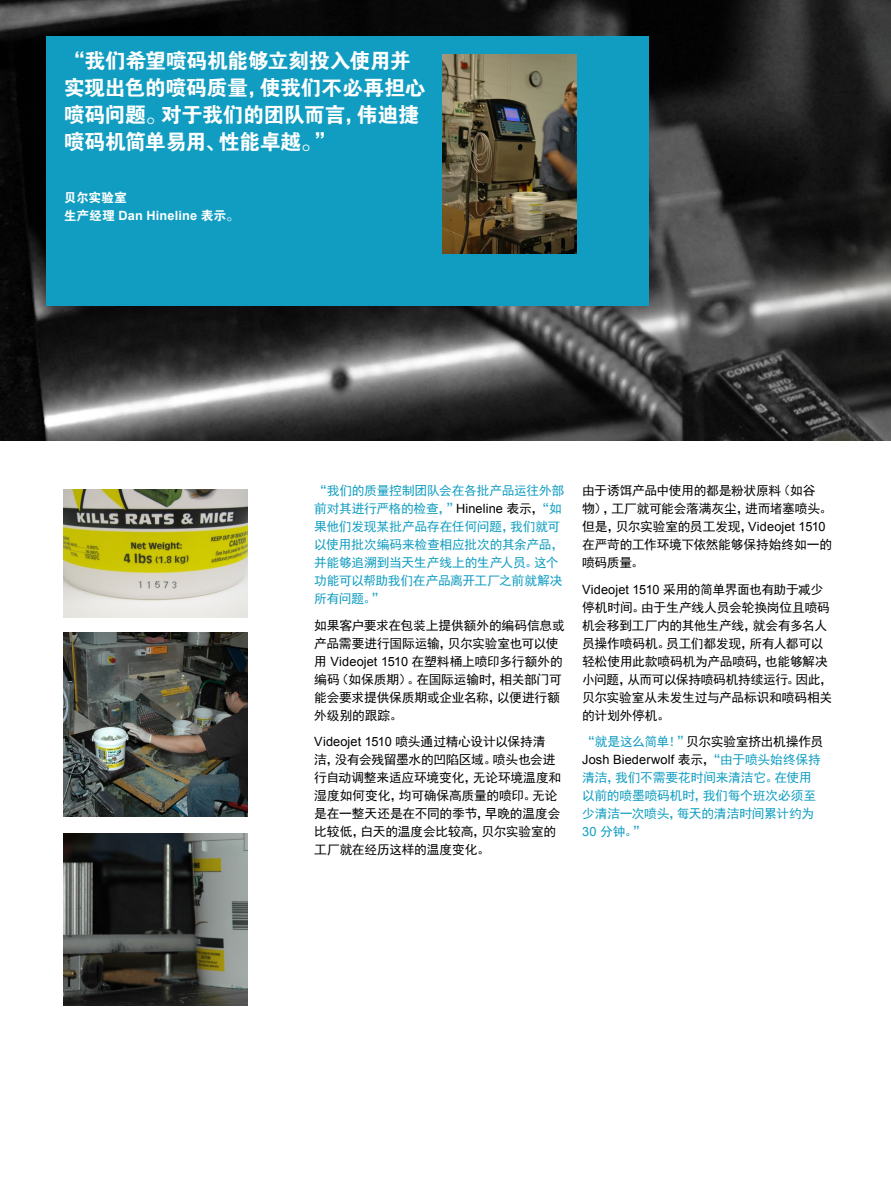
<style>
.page{position:relative;width:891px;height:1188px;background:#fff}
.page>*{position:absolute;margin:0;border:0;box-sizing:border-box;transform-origin:0 0}
.t1{font:21px/27px "FZDHTJW GB1 0";letter-spacing:-.025em;color:#fff}
.t2{font:12.75px/18px "Sim Hei";letter-spacing:-.02em;color:#000}
.t3{font:12.75px/18px "Sim Hei";letter-spacing:-.02em;color:#109dc1}
.t4{font:12.75px "Arial";letter-spacing:.01em;color:#000}
.t5{font:700 12.75px "Arial";letter-spacing:.015em;color:#fff}
.t6{font:12.75px "FZDHTJW GB1 0";letter-spacing:-.01em;color:#fff}
.s1{font-family:"FZDHTJW GB1 0";font-weight:400}
.s2{font-family:"Arial";color:#000}
.s3{color:#000}
.s4{font-family:"Arial"}
.s5{font-family:"Sim Hei"}
.s6{color:#109dc1}
.s7{font-family:"Sim Hei";color:#109dc1}
</style>
<div class="page">
<img style="left:0;top:0;width:891px;height:441px">
<div style="left:46px;top:36px;width:603px;height:270px;background:#109dc1"></div>
<img style="left:443px;top:54px;width:134px;height:199px">
<img style="left:64px;top:633px;width:183px;height:183px">
<img style="left:64px;top:834px;width:183px;height:171px">
<img style="left:64px;top:489px;width:183px;height:129px">
<h1 class="t1" style="left:64px;top:48px;width:363px">“我们希望喷码机能够立刻投入使用并实现出色的喷码质量，使我们不必再担心喷码问题。对于我们的团队而言，伟迪捷喷码机简单易用、性能卓越。”</h1>
<p class="t6" style="left:64px;top:191px;width:65px">贝尔实验室</p>
<p class="t5" style="left:64px;top:207px;width:177px"><span class="s1">生产经理</span> Dan Hineline <span class="s1">表示。</span></p>
<p class="t3" style="left:314px;top:482px;width:252px">“我们的质量控制团队会在各批产品运往外部前对其进行严格的检查，”<span class="s2">Hineline</span> <span class="s3">表示，</span>“如果他们发现某批产品存在任何问题，我们就可以使用批次编码来检查相应批次的其余产品，并能够追溯到当天生产线上的生产人员。这个功能可以帮助我们在产品离开工厂之前就解决所有问题。”</p>
<p class="t2" style="left:314px;top:616px;width:252px">如果客户要求在包装上提供额外的编码信息或产品需要进行国际运输，贝尔实验室也可以使用 <span class="s4">Videojet 1510</span> 在塑料桶上喷印多行额外的编码（如保质期）。在国际运输时，相关部门可能会要求提供保质期或企业名称，以便进行额外级别的跟踪。</p>
<p class="t4" style="left:314px;top:734px;width:233px">Videojet 1510 <span class="s5">喷头通过精心设计以保持清</span></p>
<p class="t2" style="left:314px;top:751px;width:248px">洁，没有会残留墨水的凹陷区域。喷头也会进行自动调整来适应环境变化，无论环境温度和湿度如何变化，均可确保高质量的喷印。无论是在一整天还是在不同的季节，早晚的温度会比较低，白天的温度会比较高，贝尔实验室的工厂就在经历这样的温度变化。</p>
<p class="t2" style="left:582px;top:482px;width:252px">由于诱饵产品中使用的都是粉状原料（如谷<br>物），工厂就可能会落满灰尘，进而堵塞喷头。但是，贝尔实验室的员工发现，<span class="s4">Videojet 1510</span>在严苛的工作环境下依然能够保持始终如一的喷码质量。</p>
<p class="t2" style="left:582px;top:580px;width:252px"><span class="s4">Videojet 1510</span> 采用的简单界面也有助于减少停机时间。由于生产线人员会轮换岗位且喷码机会移到工厂内的其他生产线，就会有多名人员操作喷码机。员工们都发现，所有人都可以轻松使用此款喷码机为产品喷码，也能够解决小问题，从而可以保持喷码机持续运行。因此，贝尔实验室从未发生过与产品标识和喷码相关的计划外停机。</p>
<p class="t2" style="left:582px;top:733px;width:243px"><span class="s6">“就是这么简单！”</span>贝尔实验室挤出机操作员</p>
<p class="t4" style="left:582px;top:752px;width:240px">Josh Biederwolf <span class="s5">表示，</span><span class="s7">“由于喷头始终保持</span></p>
<p class="t3" style="left:582px;top:769px;width:236px">清洁，我们不需要花时间来清洁它。在使用以前的喷墨喷码机时，我们每个班次必须至少清洁一次喷头，每天的清洁时间累计约为<br><span class="s4">30</span> 分钟。”</p>
</div>
